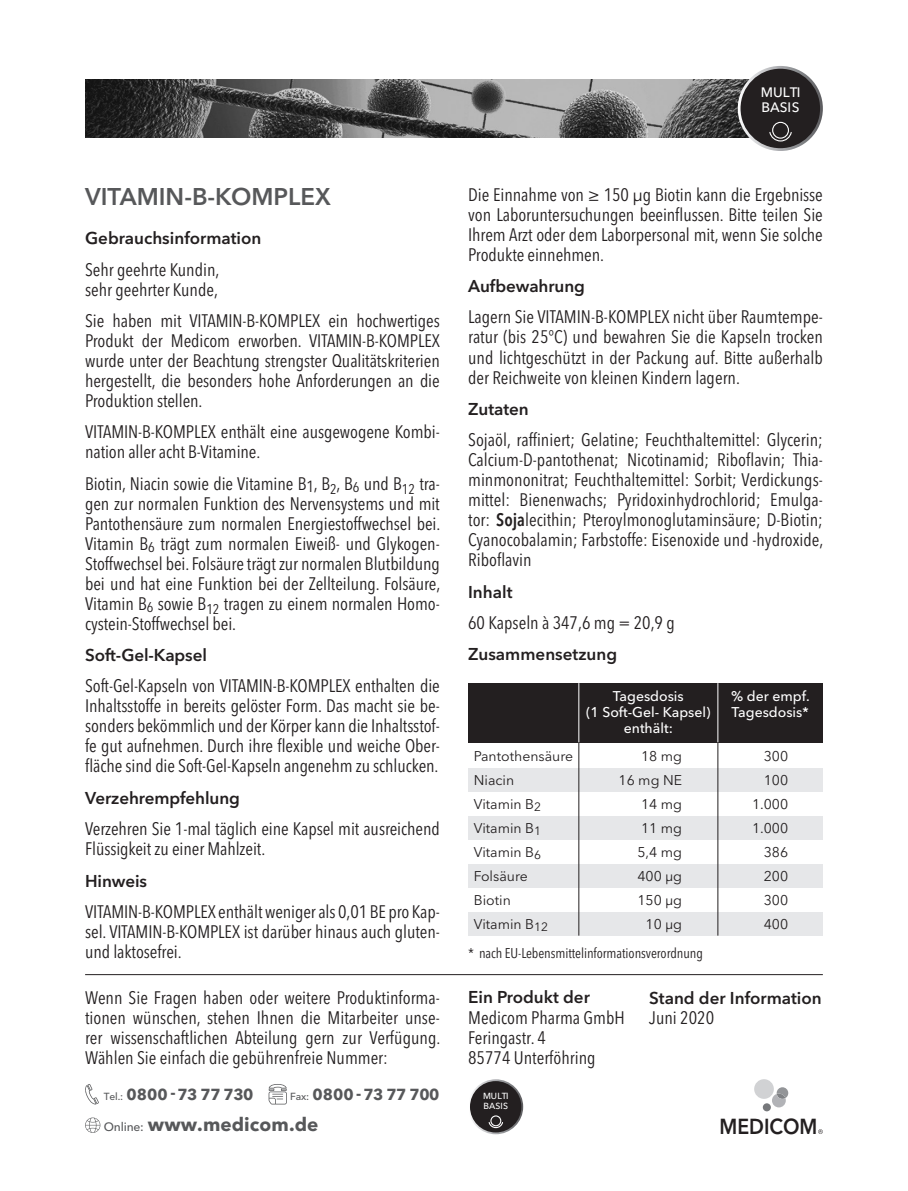
<style>
.page{position:relative;width:908px;height:1191px;background:#fff}
.page>*{position:absolute;margin:0;border:0;box-sizing:border-box;transform-origin:0 0}
.t1{font:600 24px "Avenir Next LT Pro";color:#57585a}
.t2{font:600 21.6px "Avenir Next LT Pro";color:#231f20;scale:.9 1}
.t3{font:700 18.8px "Avenir Next LT Pro";letter-spacing:.005em;color:#57585a}
.Texto_Avenir_9pt__10{font:condensed 18px/20px "Avenir Next LT Pro";letter-spacing:-.005em;color:#231f20;text-align:justify}
.Texto_Avenir_9pt__12{font:condensed 18px/20px "Avenir Next LT Pro";letter-spacing:-.005em;color:#231f20;text-align:justify}
.Texto_Avenir_9pt__10-2{font:600 17px "Avenir Next LT Pro";color:#231f20}
.Texto_Avenir_9pt__12-2{font:600 17px "Avenir Next LT Pro";color:#231f20}
.t4{font:700 15.8px "Avenir Next LT Pro";letter-spacing:-.03em;color:#57585a}
.t5{font:14px "Avenir Next LT Pro";color:#231f20}
.t6{font:500 14px/16px "Avenir Next LT Pro";color:#fff;text-align:center}
.Texto_Avenir_9pt__12-3{font:condensed 14px "Avenir Next LT Pro";letter-spacing:-.005em;color:#231f20}
.t7{font:500 13.6px/15.6px "Avenir Next LT Pro";color:#fff}
.t8{font:500 8.8px/10.2px "Avenir Next LT Pro";color:#fff}
.s1{font-weight:500;font-size:10.2px}
.s2{font-weight:500;font-size:12px}
.s3{font-weight:600}
</style>
<div class="page">
<img style="left:85px;top:79px;width:663px;height:58px">
<div style="left:468px;top:768px;width:354px;height:24px;background:#e6e7e9"></div>
<div style="left:468px;top:816px;width:354px;height:23px;background:#e6e7e9"></div>
<div style="left:468px;top:911px;width:354px;height:24px;background:#e6e7e9"></div>
<div style="left:468px;top:863px;width:354px;height:24px;background:#e6e7e9"></div>
<div style="left:468px;top:683px;width:354px;height:59px;background:#231f20"></div>
<hr style="left:578px;top:742px;width:1px;height:193px;background:#231f20">
<hr style="left:578px;top:683px;width:1px;height:59px;background:#fff">
<hr style="left:717px;top:742px;width:1px;height:193px;background:#231f20">
<hr style="left:717px;top:683px;width:1px;height:59px;background:#fff">
<svg style="left:737px;top:66px;width:85px;height:85px"></svg>
<div style="left:740px;top:69px;width:79px;height:79px;background:#231f20;border-radius:50%"></div>
<svg style="left:769px;top:131px;width:23px;height:11px"></svg>
<div style="left:771px;top:122px;width:17px;height:17px;border:1px solid #fff;border-radius:50%"></div>
<svg style="left:818px;top:1129px;width:4px;height:5px"></svg>
<div style="left:762px;top:1103px;width:8px;height:8px;background:#76787b;border-radius:50%"></div>
<div style="left:753px;top:1079px;width:20px;height:19px;background:#d1d2d4;border-radius:50%"></div>
<svg style="left:771px;top:1087px;width:16px;height:20px"></svg>
<hr style="left:85px;top:974px;width:737px;height:1px;background:#231f20">
<svg style="left:468px;top:1079px;width:55px;height:55px"></svg>
<div style="left:470px;top:1081px;width:51px;height:51px;background:#231f20;border-radius:50%"></div>
<svg style="left:488px;top:1121px;width:15px;height:7px"></svg>
<div style="left:490px;top:1115px;width:11px;height:11px;border:1px solid #fff;border-radius:50%"></div>
<svg style="left:85px;top:1117px;width:15px;height:15px"></svg>
<svg style="left:85px;top:1084px;width:14px;height:20px"></svg>
<svg style="left:268px;top:1084px;width:19px;height:20px"></svg>
<p class="t7" style="left:760px;top:84px;width:41px">MULTI<br>BASIS</p>
<p class="t1" style="left:85px;top:182px;width:247px">VITAMIN-B-KOMPLEX</p>
<p class="Texto_Avenir_9pt__10-2" style="left:85px;top:228px;width:178px">Gebrauchsinformation</p>
<p class="Texto_Avenir_9pt__10" style="left:85px;top:259px;width:136px">Sehr geehrte Kundin, sehr geehrter Kunde,</p>
<p class="Texto_Avenir_9pt__10" style="left:85px;top:311px;width:356px">Sie haben mit VITAMIN-B-KOMPLEX ein hochwertiges Produkt der Medicom erworben. VITAMIN-B-KOMPLEX wurde unter der Beachtung strengster Qualitätskriterien hergestellt, die besonders hohe Anforderungen an die Produktion stellen.</p>
<p class="Texto_Avenir_9pt__10" style="left:85px;top:422px;width:356px">VITAMIN-B-KOMPLEX enthält eine ausgewogene Kombi&shy;nation aller acht B-Vitamine.</p>
<p class="Texto_Avenir_9pt__10" style="left:85px;top:473px;width:356px">Biotin, Niacin sowie die Vitamine B<sub>1</sub>, B<sub>2</sub>, B<sub>6</sub> und B<sub>12</sub> tra&shy;gen zur normalen Funktion des Nervensystems und mit Pantothensäure zum normalen Energiestoffwechsel bei.<br>Vitamin B<sub>6</sub> trägt zum normalen Eiweiß- und Glykogen-Stoffwechsel bei. Folsäure trägt zur normalen Blutbildung bei und hat eine Funktion bei der Zellteilung. Folsäure, Vitamin B<sub>6</sub> sowie B<sub>12</sub> tragen zu einem normalen Homo&shy;cystein-Stoffwechsel bei.</p>
<p class="Texto_Avenir_9pt__10-2" style="left:85px;top:645px;width:123px">Soft-Gel-Kapsel</p>
<p class="Texto_Avenir_9pt__10" style="left:85px;top:676px;width:356px">Soft-Gel-Kapseln von VITAMIN-B-KOMPLEX enthalten die Inhaltsstoffe in bereits gelöster Form. Das macht sie be&shy;sonders bekömmlich und der Körper kann die Inhaltsstof&shy;fe gut aufnehmen. Durch ihre flexible und weiche Ober&shy;fläche sind die Soft-Gel-Kapseln angenehm zu schlucken.</p>
<p class="Texto_Avenir_9pt__10-2" style="left:85px;top:787px;width:156px">Verzehrempfehlung</p>
<p class="Texto_Avenir_9pt__10" style="left:85px;top:819px;width:356px">Verzehren Sie 1-mal täglich eine Kapsel mit ausreichend<br>Flüssigkeit zu einer Mahlzeit.</p>
<p class="Texto_Avenir_9pt__10-2" style="left:85px;top:870px;width:64px">Hinweis</p>
<p class="Texto_Avenir_9pt__12" style="left:85px;top:901px;width:356px">VITAMIN-B-KOMPLEX enthält weniger als 0,01 BE pro Kap&shy;sel. VITAMIN-B-KOMPLEX ist darüber hinaus auch gluten&shy;und laktosefrei.</p>
<p class="Texto_Avenir_9pt__10" style="left:85px;top:987px;width:356px">Wenn Sie Fragen haben oder weitere Produktinforma&shy;tionen wünschen, stehen Ihnen die Mitarbeiter unse&shy;rer wissenschaftlichen Abteilung gern zur Verfügung.<br>Wählen Sie einfach die gebührenfreie Nummer:</p>
<p class="t4" style="left:104px;top:1084px;width:151px"><span class="s1">Tel.:</span> 0800 -73 77 730</p>
<p class="t3" style="left:104px;top:1113px;width:216px"><span class="s2">Online:</span> www.medicom.de</p>
<p class="t4" style="left:290px;top:1084px;width:151px"><span class="s1">Fax:</span> 0800 -73 77 700</p>
<p class="Texto_Avenir_9pt__12" style="left:468px;top:184px;width:356px">Die Einnahme von ≥ 150 µg Biotin kann die Ergebnisse von Laboruntersuchungen beeinflussen. Bitte teilen Sie Ihrem Arzt oder dem Laborpersonal mit, wenn Sie solche Produkte einnehmen.</p>
<p class="Texto_Avenir_9pt__10-2" style="left:468px;top:276px;width:118px">Aufbewahrung</p>
<p class="Texto_Avenir_9pt__12" style="left:468px;top:307px;width:356px">Lagern Sie VITAMIN-B-KOMPLEX nicht über Raumtempe&shy;ratur (bis 25°C) und bewahren Sie die Kapseln trocken und lichtgeschützt in der Packung auf. Bitte außerhalb der Reichweite von kleinen Kindern lagern.</p>
<p class="Texto_Avenir_9pt__12-2" style="left:468px;top:398px;width:62px">Zutaten</p>
<p class="Texto_Avenir_9pt__10" style="left:468px;top:430px;width:356px">Sojaöl, raffiniert; Gelatine; Feuchthaltemittel: Glycerin; Calcium-D-pantothenat; Nicotinamid; Riboflavin; Thia&shy;minmononitrat; Feuchthaltemittel: Sorbit; Verdickungs&shy;mittel: Bienenwachs; Pyridoxinhydrochlorid; Emulga&shy;tor: <span class="s3">Soja</span>lecithin; Pteroylmonoglutaminsäure; D-Biotin; Cyanocobalamin; Farbstoffe: Eisenoxide und -hydroxide, Riboflavin</p>
<p class="Texto_Avenir_9pt__10-2" style="left:468px;top:581px;width:46px">Inhalt</p>
<p class="Texto_Avenir_9pt__10" style="left:468px;top:612px;width:208px">60 Kapseln à 347,6 mg = 20,9 g</p>
<p class="Texto_Avenir_9pt__10-2" style="left:468px;top:644px;width:150px">Zusammensetzung</p>
<p class="t6" style="left:586px;top:687px;width:126px">Tagesdosis<br>(1 Soft-Gel- Kapsel) enthält:</p>
<p class="t6" style="left:730px;top:687px;width:80px;text-align:left">% der empf.<br>Tagesdosis*</p>
<p class="t5" style="left:473px;top:748px;width:101px">Pantothensäure</p>
<p class="t5" style="left:640px;top:748px;width:42px">18 mg</p>
<p class="t5" style="left:763px;top:748px;width:26px">300</p>
<p class="t5" style="left:473px;top:772px;width:42px">Niacin</p>
<p class="t5" style="left:618px;top:772px;width:65px">16 mg NE</p>
<p class="t5" style="left:763px;top:772px;width:26px">100</p>
<p class="t5" style="left:473px;top:796px;width:69px">Vitamin B<sub>2</sub></p>
<p class="t5" style="left:640px;top:796px;width:42px">14 mg</p>
<p class="t5" style="left:751px;top:796px;width:38px">1.000</p>
<p class="t5" style="left:473px;top:820px;width:69px">Vitamin B<sub>1</sub></p>
<p class="t5" style="left:640px;top:820px;width:42px">11 mg</p>
<p class="t5" style="left:751px;top:820px;width:38px">1.000</p>
<p class="t5" style="left:473px;top:844px;width:69px">Vitamin B<sub>6</sub></p>
<p class="t5" style="left:637px;top:844px;width:46px">5,4 mg</p>
<p class="t5" style="left:763px;top:844px;width:26px">386</p>
<p class="t5" style="left:473px;top:868px;width:55px">Folsäure</p>
<p class="t5" style="left:637px;top:868px;width:46px">400 μg</p>
<p class="t5" style="left:763px;top:868px;width:26px">200</p>
<p class="t5" style="left:473px;top:892px;width:39px">Biotin</p>
<p class="t5" style="left:637px;top:892px;width:46px">150 μg</p>
<p class="t5" style="left:763px;top:892px;width:26px">300</p>
<p class="t5" style="left:473px;top:916px;width:76px">Vitamin B<sub>12</sub></p>
<p class="t5" style="left:645px;top:916px;width:38px">10 μg</p>
<p class="t5" style="left:763px;top:916px;width:26px">400</p>
<p class="Texto_Avenir_9pt__12-3" style="left:468px;top:944px;width:236px">* nach EU-Lebensmittelinformationsverordnung</p>
<p class="Texto_Avenir_9pt__10-2" style="left:468px;top:987px;width:123px">Ein Produkt der</p>
<p class="Texto_Avenir_9pt__10" style="left:468px;top:1007px;width:158px;text-align:left">Medicom Pharma GmbH<br>Feringastr. 4<br>85774 Unterföhring</p>
<p class="t8" style="left:483px;top:1091px;width:27px">MULTI<br>BASIS</p>
<p class="Texto_Avenir_9pt__10-2" style="left:649px;top:987px;width:174px">Stand der Information</p>
<p class="Texto_Avenir_9pt__10" style="left:649px;top:1007px;width:66px">Juni 2020</p>
<p class="t2" style="left:719px;top:1113px;width:110px">MEDICOM</p>
</div>
